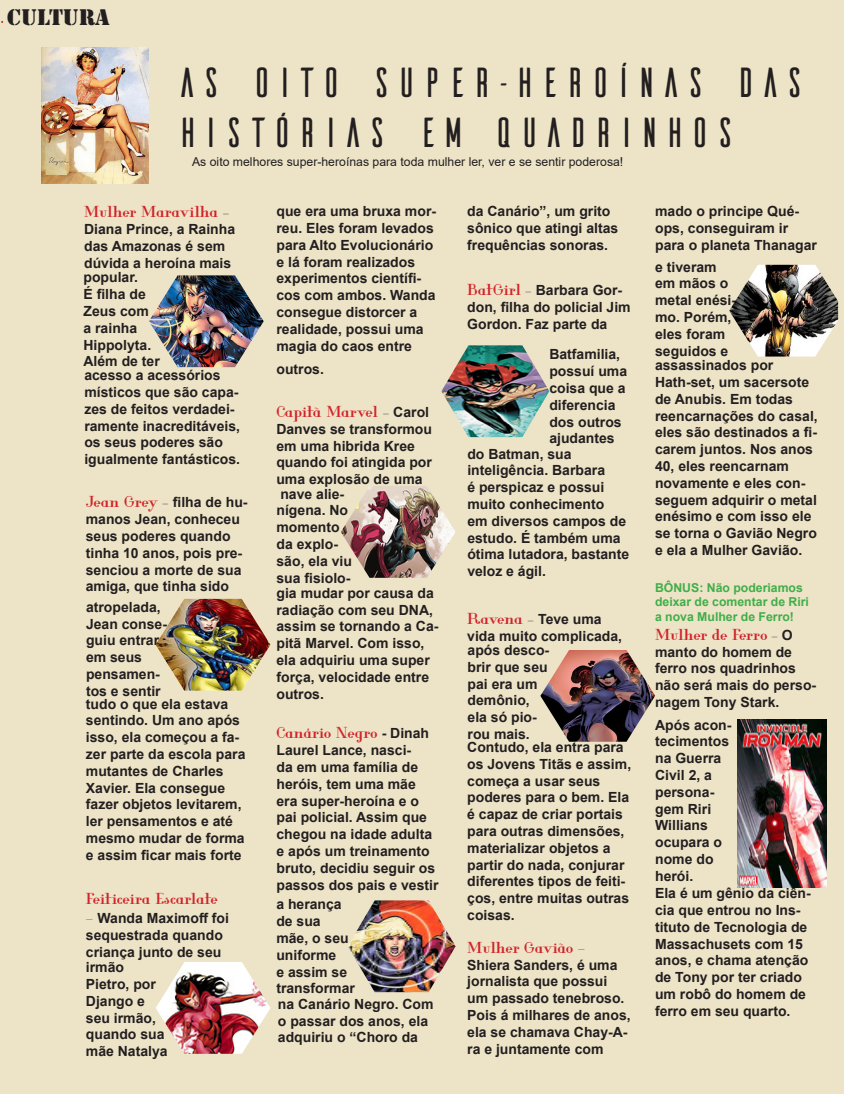
<style>
.page{position:relative;width:844px;height:1094px;background:#fff}
.page>*{position:absolute;margin:0;border:0;box-sizing:border-box;transform-origin:0 0}
.t1{font:42px/50.4px "Ailerons";color:#231f20}
.t2{font:21px "Stencil Std";color:#231f20}
.t3{font:700 15.75px "Glamor";color:#d1232a}
.t4{font:700 14px/16.8px "Arial";color:#231f20}
.t5{font:12.25px "Arial";color:#231f20}
.t6{font:700 12.25px/14.7px "Arial";color:#40ae49}
.s1{font-size:14px;color:#231f20}
.s2{font-family:"Glamor";font-size:15.75px;color:#d1232a}
.s3{font-family:"Glamor"}
.s4{font-family:"Arial";font-size:14px;color:#231f20}
</style>
<div class="page">
<div style="left:0;top:0;width:843px;height:1094px;background:#ede4c7"></div>
<img style="left:149px;top:275px;width:115px;height:92px">
<img style="left:156px;top:962px;width:114px;height:92px">
<img style="left:347px;top:900px;width:108px;height:92px">
<img style="left:441px;top:345px;width:108px;height:92px">
<img style="left:41px;top:48px;width:108px;height:135px">
<img style="left:341px;top:486px;width:114px;height:92px">
<img style="left:156px;top:599px;width:114px;height:91px">
<img style="left:540px;top:650px;width:115px;height:92px">
<img style="left:729px;top:265px;width:109px;height:91px">
<img style="left:737px;top:719px;width:89px;height:169px">
<p class="t2" style="left:7px;top:3px;width:104px">CULTURA</p>
<p class="t1" style="left:175px;top:57px;width:633px">AS OITO SUPER-HEROÍNAS DAS<br>HISTÓRIAS EM QUADRINHOS</p>
<p class="t5" style="left:192px;top:153px;width:433px">As oito melhores super-heroínas para toda mulher ler, ver e se sentir poderosa!</p>
<p class="t3" style="left:84px;top:203px;width:147px">Mulher Maravilha <span class="s1">-</span></p>
<p class="t4" style="left:84px;top:221px;width:152px">Diana Prince, a Rainha das Amazonas é sem dúvida a heroína mais</p>
<p class="t4" style="left:83px;top:269px;width:78px">popular.<br>É filha de<br>Zeus com a rainha<br>Hippolyta.<br>Além de ter</p>
<p class="t4" style="left:84px;top:367px;width:157px">acesso a acessórios místicos que são capa&shy;zes de feitos verdadei&shy;ramente inacreditáveis, os seus poderes são igualmente fantásticos.</p>
<p class="t4" style="left:86px;top:494px;width:163px"><span class="s2">Jean Grey</span> <span class="s3">-</span> filha de hu&shy;manos Jean, conheceu seus poderes quando tinha 10 anos, pois pre&shy;senciou a morte de sua amiga, que tinha sido</p>
<p class="t4" style="left:86px;top:598px;width:82px">atropelada,<br>Jean conse&shy;guiu entrar em seus pensamen&shy;tos e sentir</p>
<p class="t4" style="left:86px;top:695px;width:161px">tudo o que ela estava sentindo. Um ano após isso, ela começou a fa&shy;zer parte da escola para mutantes de Charles<br>Xavier. Ela consegue fazer objetos levitarem, ler pensamentos e até mesmo mudar de forma e assim ficar mais forte</p>
<p class="t3" style="left:86px;top:890px;width:133px">Feiticeira Escarlate</p>
<p class="t4" style="left:86px;top:910px;width:144px"><span class="s2">-</span> Wanda Maximoff foi sequestrada quando criança junto de seu</p>
<p class="t4" style="left:86px;top:959px;width:83px">irmão<br>Pietro, por<br>Django e seu irmão, quando sua mãe Natalya</p>
<p class="t4" style="left:276px;top:203px;width:161px">que era uma bruxa mor&shy;reu. Eles foram levados para Alto Evolucionário e lá foram realizados experimentos científi&shy;cos com ambos. Wanda consegue distorcer a realidade, possui uma magia do caos entre</p>
<p class="t4" style="left:276px;top:361px;width:49px">outros.</p>
<p class="t3" style="left:276px;top:402px;width:154px">Capitã Marvel <span class="s1">-</span> <span class="s4">Carol</span></p>
<p class="t4" style="left:276px;top:420px;width:157px">Danves se transformou em uma hibrida Kree quando foi atingida por uma explosão de uma</p>
<p class="t4" style="left:276px;top:485px;width:77px">nave alie&shy;nígena. No momento da explo&shy;são, ela viu sua fisiolo-</p>
<p class="t4" style="left:276px;top:585px;width:163px">gia mudar por causa da radiação com seu DNA, assim se tornando a Ca&shy;pitã Marvel. Com isso, ela adquiriu uma super força, velocidade entre outros.</p>
<p class="t3" style="left:276px;top:724px;width:154px">Canário Negro <span class="s4">- Dinah</span></p>
<p class="t4" style="left:276px;top:742px;width:163px">Laurel Lance, nasci-<br>da em uma família de heróis, tem uma mãe era super-heroína e o pai policial. Assim que chegou na idade adulta e após um treinamento bruto, decidiu seguir os passos dos pais e vestir</p>
<p class="t4" style="left:276px;top:896px;width:80px">a herança de sua mãe, o seu uniforme<br>e assim se transformar</p>
<p class="t4" style="left:278px;top:995px;width:157px">na Canário Negro. Com o passar dos anos, ela adquiriu o “Choro da</p>
<p class="t4" style="left:467px;top:203px;width:152px">da Canário”, um grito sônico que atingi altas frequências sonoras.</p>
<p class="t4" style="left:467px;top:282px;width:165px"><span class="s2">BatGirl</span> <span class="s3">-</span> Barbara Gor&shy;don, filha do policial Jim<br>Gordon. Faz parte da</p>
<p class="t4" style="left:549px;top:346px;width:79px">Batfamilia, possuí uma coisa que a diferencia dos outros ajudantes</p>
<p class="t4" style="left:467px;top:445px;width:163px">do Batman, sua inteligência. Barbara<br>é perspicaz e possui muito conhecimento<br>em diversos campos de estudo. É também uma ótima lutadora, bastante veloz e ágil.</p>
<p class="t4" style="left:467px;top:611px;width:156px"><span class="s2">Ravena</span> <span class="s3">-</span> Teve uma vida muito complicada,</p>
<p class="t4" style="left:467px;top:642px;width:83px">após desco&shy;brir que seu pai era um demônio, ela só pio&shy;rou mais.</p>
<p class="t4" style="left:467px;top:739px;width:165px">Contudo, ela entra para os Jovens Titãs e assim, começa a usar seus poderes para o bem. Ela é capaz de criar portais para outras dimensões, materializar objetos a partir do nada, conjurar diferentes tipos de feiti&shy;ços, entre muitas outras coisas.</p>
<p class="t3" style="left:467px;top:938px;width:119px">Mulher Gavião -</p>
<p class="t4" style="left:467px;top:956px;width:165px">Shiera Sanders, é uma jornalista que possui um passado tenebroso.<br>Pois á milhares de anos, ela se chamava Chay-A&shy;ra e juntamente com</p>
<p class="t4" style="left:655px;top:203px;width:163px">mado o principe Qué&shy;ops, conseguiram ir para o planeta Thanagar</p>
<p class="t4" style="left:655px;top:258px;width:82px">e tiveram em mãos o metal enési&shy;mo. Porém, eles foram seguidos e</p>
<p class="t4" style="left:655px;top:357px;width:164px">assassinados por<br>Hath-set, um sacersote de Anubis. Em todas reencarnações do casal, eles são destinados a fi&shy;carem juntos. Nos anos<br>40, eles reencarnam novamente e eles con&shy;seguem adquirir o metal enésimo e com isso ele se torna o Gavião Negro e ela a Mulher Gavião.</p>
<p class="t6" style="left:655px;top:580px;width:155px">BÔNUS: Não poderiamos deixar de comentar de Riri a nova Mulher de Ferro!</p>
<p class="t3" style="left:655px;top:625px;width:139px">Mulher de Ferro <span class="s1">-</span> <span class="s4">O</span></p>
<p class="t4" style="left:655px;top:643px;width:163px">manto do homem de ferro nos quadrinhos não será mais do perso&shy;nagem Tony Stark.</p>
<p class="t4" style="left:655px;top:716px;width:78px">Após acon&shy;tecimentos na Guerra<br>Civil 2, a persona&shy;gem Riri<br>Willians ocupara o nome do herói.</p>
<p class="t4" style="left:655px;top:885px;width:157px">Ela é um gênio da ciên&shy;cia que entrou no Ins&shy;tituto de Tecnologia de<br>Massachusets com 15 anos, e chama atenção de Tony por ter criado um robô do homem de ferro em seu quarto.</p>
</div>
